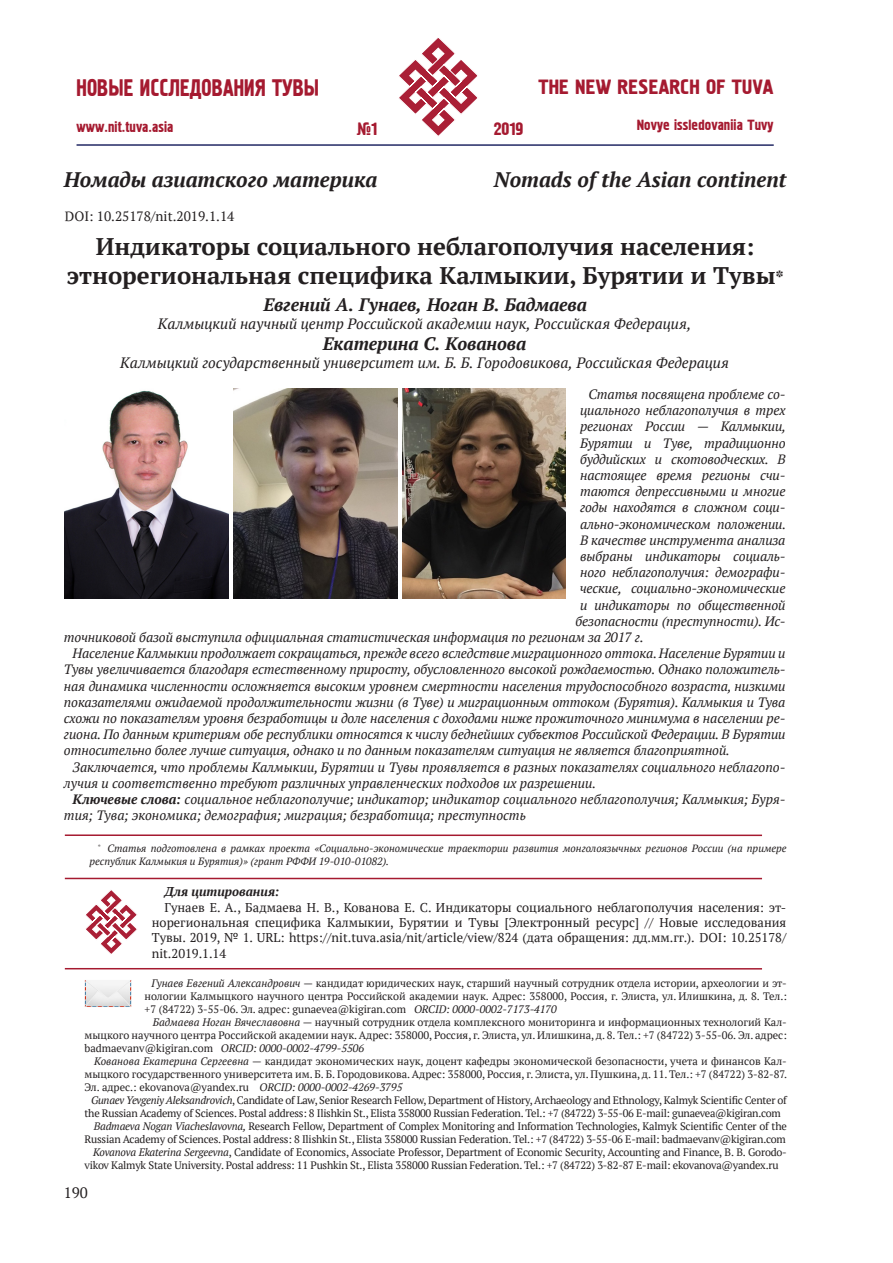
<style>
.page{position:relative;width:893px;height:1263px;background:#fff}
.page>*{position:absolute;margin:0;border:0;box-sizing:border-box;transform-origin:0 0}
.t1{font:24.3px "Pollock 1 CTT";color:#a51a30;scale:.86 1}
.Заголовок{font:700 24px/28.8px "PT Serif";color:#231f20;text-align:center}
.Рубрика{font:italic 700 21px "PT Serif";color:#231f20}
.t2{font:21px "Pollock 1 CTT";color:#a51a30}
.Автор{font:italic 700 18px "PT Serif";letter-spacing:-.005em;color:#231f20}
.t3{font:18px "Pollock 1 CTT";color:#a51a30}
.Автор-2{font:italic 15px "PT Serif";letter-spacing:-.005em;color:#231f20}
.t4{font:15px "Pollock 1 CTT";color:#a51a30}
.t5{font:15px "PT Serif";color:#231f20}
.t6{font:italic 13.5px/16.2px "PT Serif";letter-spacing:-.01em;color:#231f20}
.t7{font:13.5px "PT Serif";color:#231f20}
.t8{font:12.75px/15.3px "PT Serif";color:#231f20;text-align:justify}
.t9{font:italic 700 12.75px "PT Serif";color:#231f20}
.t10{font:10.8px/12.9px "PT Serif";letter-spacing:-.02em;color:#231f20;text-align:justify}
.Сноска{font:italic 10.5px/12.6px "PT Serif";color:#231f20}
.s1{font-size:18px}
.s2{font-weight:700}
.s3{font-style:italic}
</style>
<div class="page">
<hr style="left:77px;top:144px;width:697px;height:2px;background:#232965">
<svg style="left:76px;top:144px;width:245px;height:2px"></svg>
<svg style="left:399px;top:37px;width:79px;height:99px"></svg>
<hr style="left:65px;top:878px;width:697px;height:1px;background:#a51a30">
<svg style="left:85px;top:890px;width:52px;height:64px"></svg>
<hr style="left:65px;top:968px;width:697px;height:1px;background:#a51a30">
<img style="left:84px;top:980px;width:48px;height:27px">
<img style="left:65px;top:390px;width:163px;height:209px">
<img style="left:234px;top:388px;width:163px;height:211px">
<img style="left:403px;top:388px;width:163px;height:211px">
<hr style="left:65px;top:834px;width:697px;height:2px;background:#a51a30">
<h1 class="t1" style="left:77px;top:74px;width:284px">НОВЫЕ ИССЛЕДОВАНИЯ ТУВЫ</h1>
<h3 class="t4" style="left:77px;top:118px;width:98px">www.nit.tuva.asia</h3>
<h3 class="t3" style="left:356px;top:119px;width:22px">№1</h3>
<h3 class="t3" style="left:494px;top:119px;width:31px">2019</h3>
<h3 class="t2" style="left:539px;top:75px;width:236px">THE NEW RESEARCH OF TUVA</h3>
<h3 class="t4" style="left:637px;top:117px;width:138px">Novye issledovaniia Tuvy</h3>
<p class="Рубрика" style="left:64px;top:166px;width:315px">Номады азиатского материка</p>
<p class="Рубрика" style="left:494px;top:166px;width:294px">Nomads of the Asian continent</p>
<p class="t7" style="left:65px;top:207px;width:171px">DOI: 10.25178/nit.2019.1.14</p>
<p class="Заголовок" style="left:67px;top:232px;width:718px">Индикаторы социального неблагополучия населения: этнорегиональная специфика Калмыкии, Бурятии и Тувы<span class="s1">*</span></p>
<p class="Автор" style="left:264px;top:293px;width:325px">Евгений А. Гунаев, Ноган В. Бадмаева</p>
<p class="Автор-2" style="left:158px;top:314px;width:535px">Калмыцкий научный центр Российской академии наук, Российская Федерация,</p>
<p class="Автор" style="left:323px;top:332px;width:205px">Екатерина С. Кованова</p>
<p class="Автор-2" style="left:120px;top:354px;width:610px">Калмыцкий государственный университет им. Б. Б. Городовикова, Российская Федерация</p>
<p class="t6" style="left:588px;top:386px;width:198px">Статья посвящена проблеме со-</p>
<p class="t6" style="left:580px;top:402px;width:207px">циального неблагополучия в трех</p>
<p class="t6" style="left:580px;top:418px;width:208px">регионах России — Калмыкии,</p>
<p class="t6" style="left:580px;top:434px;width:207px">Бурятии и Туве, традиционно</p>
<p class="t6" style="left:580px;top:451px;width:207px">буддийских и скотоводческих. В</p>
<p class="t6" style="left:580px;top:467px;width:207px">настоящее время регионы счи-</p>
<p class="t6" style="left:580px;top:483px;width:207px">таются депрессивными и многие</p>
<p class="t6" style="left:580px;top:499px;width:207px">годы находятся в сложном соци-</p>
<p class="t6" style="left:580px;top:515px;width:208px">ально-экономическом положении.</p>
<p class="t6" style="left:580px;top:532px;width:207px">В качестве инструмента анализа</p>
<p class="t6" style="left:580px;top:548px;width:207px">выбраны индикаторы социаль-</p>
<p class="t6" style="left:580px;top:564px;width:207px">ного неблагополучия: демографи-</p>
<p class="t6" style="left:580px;top:580px;width:207px">ческие, социально-экономические</p>
<p class="t6" style="left:580px;top:596px;width:207px">и индикаторы по общественной</p>
<p class="t6" style="left:575px;top:613px;width:212px">безопасности (преступности). Ис-</p>
<p class="t6" style="left:64px;top:629px;width:581px">точниковой базой выступила официальная статистическая информация по регионам за 2017 г.</p>
<p class="t6" style="left:64px;top:645px;width:723px;text-align:justify;text-indent:9px">Население Калмыкии продолжает сокращаться, прежде всего вследствие миграционного оттока. Население Бурятии и Тувы увеличивается благодаря естественному приросту, обусловленного высокой рождаемостью. Однако положитель&shy;ная динамика численности осложняется высоким уровнем смертности населения трудоспособного возраста, низкими показателями ожидаемой продолжительности жизни (в Туве) и миграционным оттоком (Бурятия). Калмыкия и Тува схожи по показателям уровня безработицы и доле населения с доходами ниже прожиточного минимума в населении ре&shy;гиона. По данным критериям обе республики относятся к числу беднейших субъектов Российской Федерации. В Бурятии относительно более лучше ситуация, однако и по данным показателям ситуация не является благоприятной.</p>
<p class="t6" style="left:64px;top:758px;width:723px;text-indent:9px">Заключается, что проблемы Калмыкии, Бурятии и Тувы проявляется в разных показателях социального неблагопо&shy;лучия и соответственно требуют различных управленческих подходов их разрешении.</p>
<p class="t6" style="left:64px;top:791px;width:723px;text-indent:9px"><span class="s2">Ключевые слова:</span> социальное неблагополучие; индикатор; индикатор социального неблагополучия; Калмыкия; Буря&shy;тия; Тува; экономика; демография; миграция; безработица; преступность</p>
<p class="Сноска" style="left:89px;top:842px;width:699px;text-indent:8px"><sup>*</sup> Статья подготовлена в рамках проекта «Социально-экономические траектории развития монголоязычных регионов России (на примере республик Калмыкия и Бурятия)» (грант РФФИ 19-010-01082).</p>
<p class="t9" style="left:165px;top:884px;width:116px">Для цитирования:</p>
<p class="t8" style="left:152px;top:899px;width:636px;text-indent:13px">Гунаев Е. А., Бадмаева Н. В., Кованова Е. С. Индикаторы социального неблагополучия населения: эт&shy;норегиональная специфика Калмыкии, Бурятии и Тувы [Электронный ресурс] // Новые исследования Тувы. 2019, № 1. URL: https://nit.tuva.asia/nit/article/view/824 (дата обращения: дд.мм.гг.). DOI: 10.25178/ nit.2019.1.14</p>
<p class="t10" style="left:145px;top:977px;width:644px;text-indent:7px"><span class="s3">Гунаев Евгений Александрович</span> — кандидат юридических наук, старший научный сотрудник отдела истории, археологии и эт&shy;нологии Калмыцкого научного центра Российской академии наук. Адрес: 358000, Россия, г. Элиста, ул. Илишкина, д. 8. Тел.: +7 (84722) 3-55-06. Эл. адрес: gunaevea@kigiran.com <span class="s3">ORCID: 0000-0002-7173-4170</span></p>
<p class="t10" style="left:85px;top:1016px;width:704px;text-indent:68px"><span class="s3">Бадмаева Ноган Вячеславовна</span> — научный сотрудник отдела комплексного мониторинга и информационных технологий Кал&shy;мыцкого научного центра Российской академии наук. Адрес: 358000, Россия, г. Элиста, ул. Илишкина, д. 8. Тел.: +7 (84722) 3-55-06. Эл. адрес: badmaevanv@kigiran.com <span class="s3">ORCID: 0000-0002-4799-5506</span></p>
<p class="t10" style="left:85px;top:1055px;width:704px;text-indent:10px"><span class="s3">Кованова Екатерина Сергеевна</span> — кандидат экономических наук, доцент кафедры экономической безопасности, учета и финансов Кал&shy;мыцкого государственного университета им. Б. Б. Городовикова. Адрес: 358000, Россия, г. Элиста, ул. Пушкина, д. 11. Тел.: +7 (84722) 3-82-87.<br>Эл. адрес.: ekovanova@yandex.ru <span class="s3">ORCID: 0000-0002-4269-3795</span></p>
<p class="t10" style="left:85px;top:1093px;width:704px;text-align:center"><span class="s3">Gunaev Yevgeniy Aleksandrovich</span>, Candidate of Law, Senior Research Fellow, Department of History, Archaeology and Ethnology, Kalmyk Scientific Center of the Russian Academy of Sciences. Postal address: 8 Ilishkin St., Elista 358000 Russian Federation. Tel.: +7 (84722) 3-55-06 E-mail: gunaevea@kigiran.com</p>
<p class="t10" style="left:85px;top:1119px;width:704px;text-align:right"><span class="s3">Badmaeva Nogan Viacheslavovna,</span> Research Fellow, Department of Complex Monitoring and Information Technologies, Kalmyk Scientific Center of the<br>Russian Academy of Sciences. Postal address: 8 Ilishkin St., Elista 358000 Russian Federation. Tel.: +7 (84722) 3-55-06 E-mail: badmaevanv@kigiran.com</p>
<p class="t10" style="left:85px;top:1145px;width:704px;text-indent:9px"><span class="s3">Kovanova Ekaterina Sergeevna</span>, Candidate of Economics, Associate Professor, Department of Economic Security, Accounting and Finance, B. B. Gorodo&shy;vikov Kalmyk State University. Postal address: 11 Pushkin St., Elista 358000 Russian Federation. Tel.: +7 (84722) 3-82-87 E-mail: ekovanova@yandex.ru</p>
<h3 class="t5" style="left:64px;top:1183px;width:25px">190</h3>
</div>
